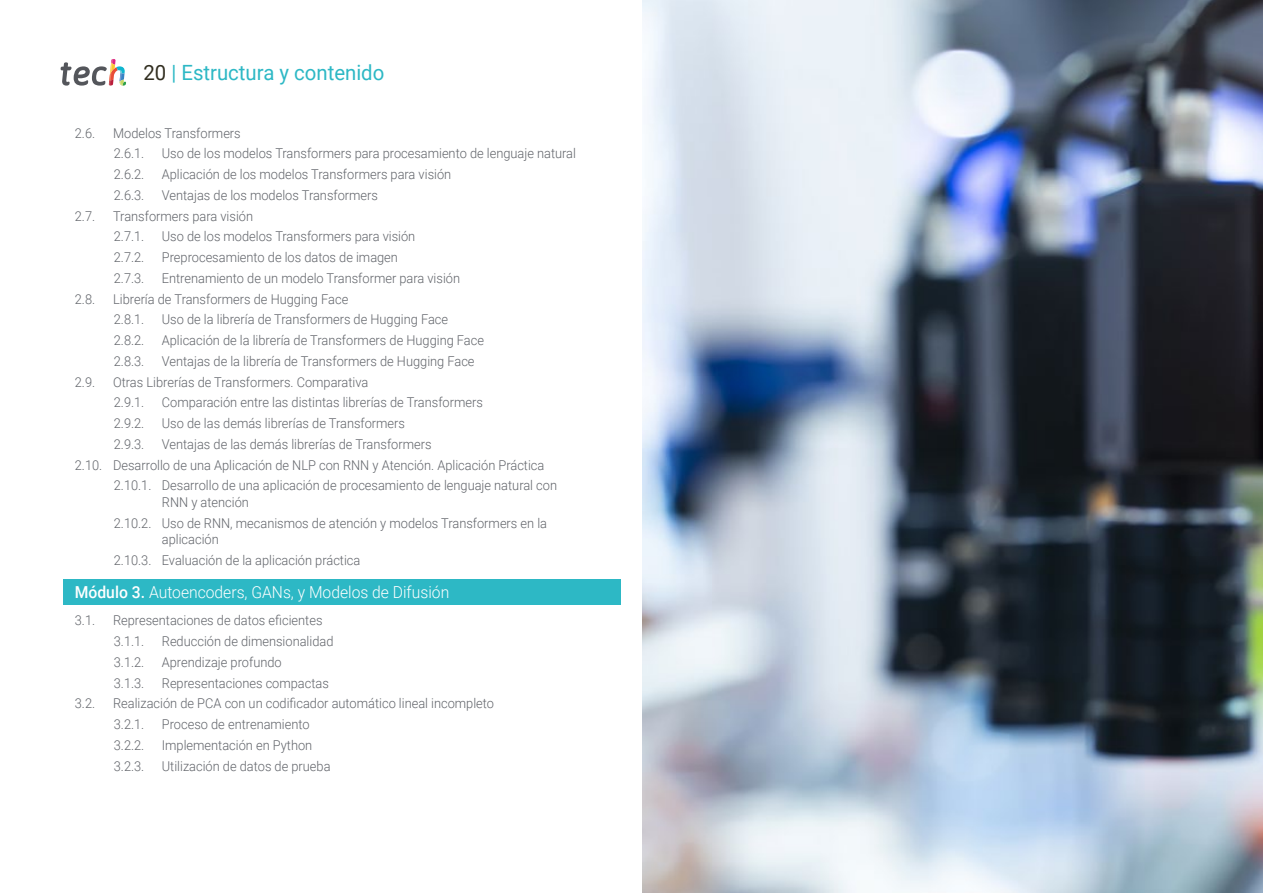
<style>
.page{position:relative;width:1263px;height:893px;background:#fff}
.page>*{position:absolute;margin:0;border:0;box-sizing:border-box;transform-origin:0 0}
.t1{font:21px "Roboto";color:#2db8c5}
.t2{font:300 16.5px "Roboto";color:#fff;scale:.95 1}
.t3{font:300 13.5px/20.7px "Roboto";color:#61646a;scale:.95 1}
.s1{color:#312e20}
.s2{font-weight:500}
</style>
<div class="page">
<svg style="left:61px;top:59px;width:65px;height:27px"></svg>
<img style="left:642px;top:0;width:621px;height:893px">
<div style="left:64px;top:579px;width:557px;height:25px;background:#2db8c5"></div>
<h1 class="t1" style="left:144px;top:57px;width:242px"><span class="s1">20</span> | Estructura y contenido</h1>
<p class="t3" style="left:75px;top:122px;width:23px">2.6.</p>
<p class="t3" style="left:113px;top:122px;width:136px">Modelos Transformers<br>2.6.1.</p>
<p class="t3" style="left:162px;top:143px;width:437px">Uso de los modelos Transformers para procesamiento de lenguaje natural</p>
<p class="t3" style="left:114px;top:164px;width:34px">2.6.2.</p>
<p class="t3" style="left:162px;top:164px;width:306px">Aplicación de los modelos Transformers para visión</p>
<p class="t3" style="left:114px;top:184px;width:34px">2.6.3.</p>
<p class="t3" style="left:162px;top:184px;width:229px">Ventajas de los modelos Transformers</p>
<p class="t3" style="left:75px;top:205px;width:23px">2.7.</p>
<p class="t3" style="left:113px;top:205px;width:149px">Transformers para visión<br>2.7.1.</p>
<p class="t3" style="left:162px;top:226px;width:268px">Uso de los modelos Transformers para visión</p>
<p class="t3" style="left:114px;top:247px;width:34px">2.7.2.</p>
<p class="t3" style="left:162px;top:247px;width:250px">Preprocesamiento de los datos de imagen</p>
<p class="t3" style="left:114px;top:267px;width:34px">2.7.3.</p>
<p class="t3" style="left:162px;top:267px;width:315px">Entrenamiento de un modelo Transformer para visión</p>
<p class="t3" style="left:75px;top:288px;width:23px">2.8.</p>
<p class="t3" style="left:113px;top:288px;width:249px">Librería de Transformers de Hugging Face<br>2.8.1.</p>
<p class="t3" style="left:162px;top:309px;width:303px">Uso de la librería de Transformers de Hugging Face</p>
<p class="t3" style="left:114px;top:330px;width:34px">2.8.2.</p>
<p class="t3" style="left:162px;top:330px;width:341px">Aplicación de la librería de Transformers de Hugging Face</p>
<p class="t3" style="left:114px;top:350px;width:34px">2.8.3.</p>
<p class="t3" style="left:162px;top:350px;width:331px">Ventajas de la librería de Transformers de Hugging Face</p>
<p class="t3" style="left:75px;top:371px;width:23px">2.9.</p>
<p class="t3" style="left:113px;top:371px;width:270px">Otras Librerías de Transformers. Comparativa<br>2.9.1.</p>
<p class="t3" style="left:162px;top:392px;width:339px">Comparación entre las distintas librerías de Transformers</p>
<p class="t3" style="left:114px;top:413px;width:34px">2.9.2.</p>
<p class="t3" style="left:162px;top:413px;width:258px">Uso de las demás librerías de Transformers</p>
<p class="t3" style="left:114px;top:433px;width:34px">2.9.3.</p>
<p class="t3" style="left:162px;top:433px;width:285px">Ventajas de las demás librerías de Transformers</p>
<p class="t3" style="left:75px;top:454px;width:496px">2.10. Desarrollo de una Aplicación de NLP con RNN y Atención. Aplicación Práctica</p>
<p class="t3" style="left:114px;top:475px;width:468px">2.10.1. Desarrollo de una aplicación de procesamiento de lenguaje natural con</p>
<p class="t3" style="left:114px;top:491px;width:457px;text-indent:48px">RNN y atención<br>2.10.2. Uso de RNN, mecanismos de atención y modelos Transformers en la</p>
<p class="t3" style="left:114px;top:529px;width:261px;text-indent:48px">aplicación<br>2.10.3. Evaluación de la aplicación práctica</p>
<p class="t2" style="left:75px;top:581px;width:396px"><span class="s2">Módulo 3.</span> Autoencoders, GANs, y Modelos de Difusión</p>
<p class="t3" style="left:75px;top:610px;width:23px">3.1.</p>
<p class="t3" style="left:113px;top:610px;width:222px">Representaciones de datos eficientes<br>3.1.1.</p>
<p class="t3" style="left:162px;top:630px;width:182px">Reducción de dimensionalidad</p>
<p class="t3" style="left:114px;top:651px;width:34px">3.1.2.</p>
<p class="t3" style="left:162px;top:651px;width:128px">Aprendizaje profundo</p>
<p class="t3" style="left:114px;top:672px;width:34px">3.1.3.</p>
<p class="t3" style="left:162px;top:672px;width:177px">Representaciones compactas</p>
<p class="t3" style="left:75px;top:693px;width:23px">3.2.</p>
<p class="t3" style="left:113px;top:693px;width:402px">Realización de PCA con un codificador automático lineal incompleto<br>3.2.1.</p>
<p class="t3" style="left:162px;top:713px;width:157px">Proceso de entrenamiento</p>
<p class="t3" style="left:114px;top:734px;width:34px">3.2.2.</p>
<p class="t3" style="left:162px;top:734px;width:160px">Implementación en Python</p>
<p class="t3" style="left:114px;top:755px;width:34px">3.2.3.</p>
<p class="t3" style="left:162px;top:755px;width:179px">Utilización de datos de prueba</p>
</div>
